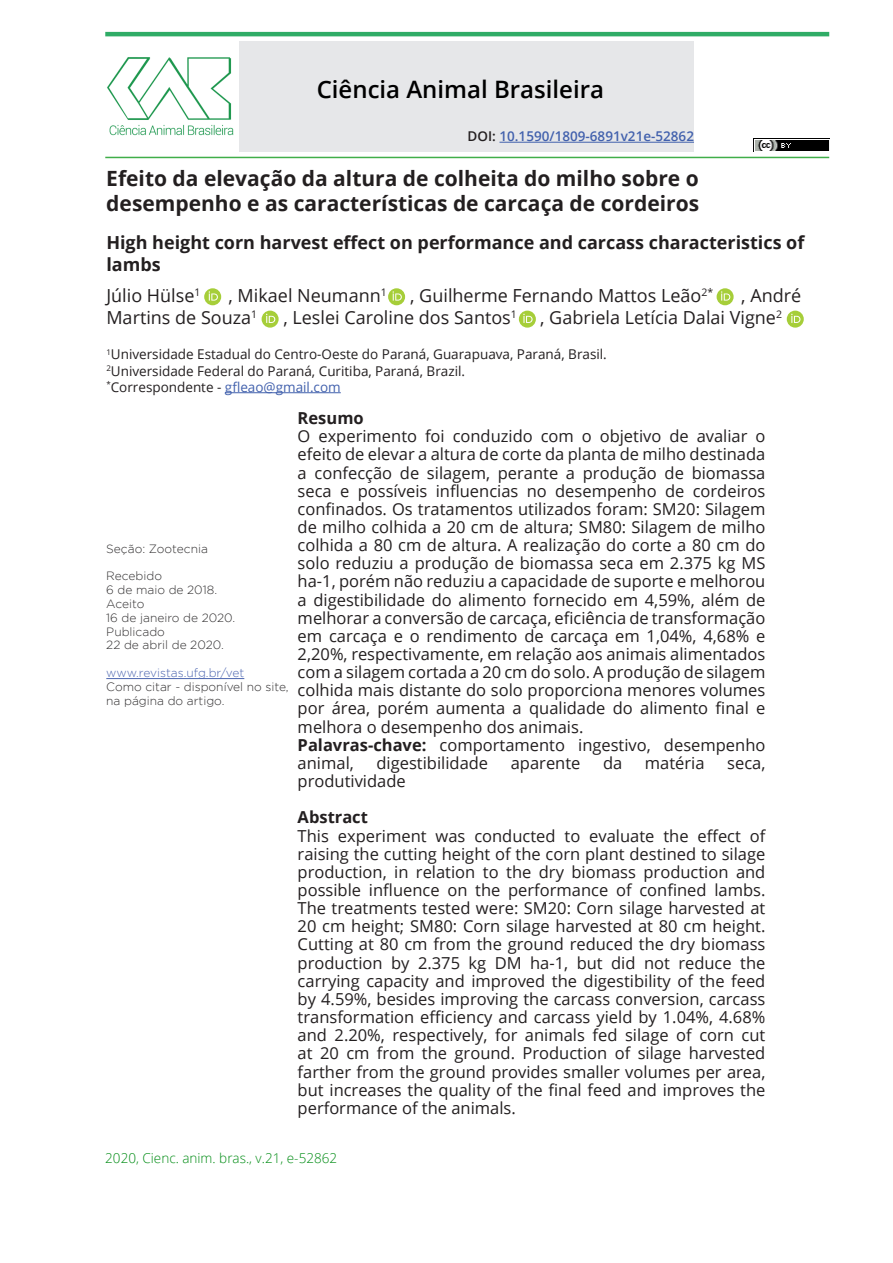
<style>
.page{position:relative;width:893px;height:1263px;background:#fff}
.page>*{position:absolute;margin:0;border:0;box-sizing:border-box;transform-origin:0 0}
.t1{font:600 24px "Open Sans";color:#000}
.t2{font:700 21px/25.2px "Open Sans";color:#231f20}
.t3{font:18px "Open Sans";color:#231f20}
.t4{font:700 18px/21.6px "Open Sans";color:#231f20}
.t5{font:16.5px/18.1px "Open Sans";color:#231f20}
.t6{font:700 16.5px "Open Sans";color:#231f20}
.t7{font:13.5px/16.2px "Open Sans";color:#231f20}
.t8{font:300 13.5px "Open Sans";color:#008c14}
.t9{font:600 13.5px "Open Sans";color:#4261ad}
.t10{font:300 12px/13.8px "Gotham";color:#312f30}
.t11{font:300 12px "Gotham";letter-spacing:-.005em;color:#4d66b0}
.s1{color:#231f20}
.s2{color:#4261ad}
.s3{font-weight:700}
</style>
<div class="page">
<div style="left:239px;top:41px;width:455px;height:111px;background:#e6e7e9"></div>
<hr style="left:499px;top:142px;width:195px;height:1px;background:#4261ad">
<hr style="left:105px;top:157px;width:724px;height:1px;background:#40ae49">
<hr style="left:105px;top:32px;width:724px;height:4px;background:#2fac66">
<img style="left:753px;top:139px;width:76px;height:13px">
<img style="left:107px;top:57px;width:127px;height:79px">
<hr style="left:106px;top:678px;width:138px;height:1px;background:#4d66b0">
<hr style="left:225px;top:392px;width:116px;height:1px;background:#4261ad">
<svg style="left:204px;top:288px;width:17px;height:17px"></svg>
<svg style="left:209px;top:291px;width:9px;height:10px"></svg>
<div style="left:519px;top:311px;width:17px;height:17px;background:#a6ce39;border-radius:50%"></div>
<svg style="left:523px;top:314px;width:10px;height:9px"></svg>
<div style="left:262px;top:311px;width:17px;height:17px;background:#a6ce39;border-radius:50%"></div>
<svg style="left:266px;top:314px;width:9px;height:9px"></svg>
<div style="left:717px;top:288px;width:17px;height:17px;background:#a6ce39;border-radius:50%"></div>
<svg style="left:721px;top:291px;width:9px;height:10px"></svg>
<svg style="left:388px;top:288px;width:17px;height:17px"></svg>
<svg style="left:393px;top:291px;width:9px;height:10px"></svg>
<div style="left:787px;top:311px;width:17px;height:17px;background:#a6ce39;border-radius:50%"></div>
<svg style="left:791px;top:314px;width:9px;height:9px"></svg>
<h1 class="t1" style="left:317px;top:73px;width:289px">Ciência Animal Brasileira</h1>
<p class="t9" style="left:468px;top:127px;width:228px"><span class="s1">DOI:</span> 10.1590/1809-6891v21e-52862</p>
<p class="t2" style="left:106px;top:165px;width:594px">Efeito da elevação da altura de colheita do milho sobre o desempenho e as características de carcaça de cordeiros</p>
<p class="t4" style="left:106px;top:231px;width:700px">High height corn harvest effect on performance and carcass characteristics of lambs</p>
<p class="t3" style="left:106px;top:283px;width:96px">Júlio Hülse<sup>1</sup></p>
<p class="t3" style="left:229px;top:283px;width:160px">, Mikael Neumann<sup>1</sup></p>
<p class="t3" style="left:410px;top:283px;width:304px">, Guilherme Fernando Mattos Leão<sup>2*</sup></p>
<p class="t3" style="left:741px;top:283px;width:62px">, André</p>
<p class="t3" style="left:106px;top:305px;width:152px">Martins de Souza<sup>1</sup></p>
<p class="t3" style="left:283px;top:305px;width:235px">, Leslei Caroline dos Santos<sup>1</sup></p>
<p class="t3" style="left:540px;top:305px;width:243px">, Gabriela Letícia Dalai Vigne<sup>2</sup></p>
<p class="t7" style="left:106px;top:346px;width:502px"><sup>1</sup>Universidade Estadual do Centro-Oeste do Paraná, Guarapuava, Paraná, Brasil.<br><sup>2</sup>Universidade Federal do Paraná, Curitiba, Paraná, Brazil.<br><sup>*</sup>Correspondente - <span class="s2">gfleao@gmail.com</span></p>
<p class="t10" style="left:106px;top:541px;width:103px">Seção: Zootecnia</p>
<p class="t10" style="left:106px;top:569px;width:130px">Recebido<br>6 de maio de 2018.<br>Aceito<br>16 de janeiro de 2020.<br>Publicado<br>22 de abril de 2020.</p>
<p class="t11" style="left:106px;top:666px;width:140px">www.revistas.ufg.br/vet</p>
<p class="t10" style="left:106px;top:679px;width:184px">Como citar - disponível no site, na página do artigo.</p>
<p class="t6" style="left:298px;top:406px;width:68px">Resumo</p>
<p class="t5" style="left:298px;top:427px;width:469px">O experimento foi conduzido com o objetivo de avaliar o efeito de elevar a altura de corte da planta de milho destinada a confecção de silagem, perante a produção de biomassa seca e possíveis influencias no desempenho de cordeiros confinados. Os tratamentos utilizados foram: SM20: Silagem de milho colhida a 20 cm de altura; SM80: Silagem de milho colhida a 80 cm de altura. A realização do corte a 80 cm do solo reduziu a produção de biomassa seca em 2.375 kg MS ha-1, porém não reduziu a capacidade de suporte e melhorou a digestibilidade do alimento fornecido em 4,59%, além de melhorar a conversão de carcaça, eficiência de transformação em carcaça e o rendimento de carcaça em 1,04%, 4,68% e 2,20%, respectivamente, em relação aos animais alimentados com a silagem cortada a 20 cm do solo. A produção de silagem colhida mais distante do solo proporciona menores volumes por área, porém aumenta a qualidade do alimento final e melhora o desempenho dos animais.<br><span class="s3">Palavras-chave:</span> comportamento ingestivo, desempenho animal,</p>
<p class="t5" style="left:376px;top:753px;width:113px">digestibilidade</p>
<p class="t5" style="left:511px;top:753px;width:71px">aparente</p>
<p class="t5" style="left:603px;top:753px;width:21px">da</p>
<p class="t5" style="left:645px;top:753px;width:61px">matéria</p>
<p class="t5" style="left:727px;top:753px;width:40px">seca,</p>
<p class="t5" style="left:298px;top:772px;width:110px">produtividade</p>
<p class="t6" style="left:298px;top:806px;width:72px">Abstract</p>
<p class="t5" style="left:298px;top:826px;width:469px;text-align:justify">This experiment was conducted to evaluate the effect of raising the cutting height of the corn plant destined to silage production, in relation to the dry biomass production and possible influence on the performance of confined lambs.<br>The treatments tested were: SM20: Corn silage harvested at 20 cm height; SM80: Corn silage harvested at 80 cm height.<br>Cutting at 80 cm from the ground reduced the dry biomass production by 2.375 kg DM ha-1, but did not reduce the carrying capacity and improved the digestibility of the feed by 4.59%, besides improving the carcass conversion, carcass transformation efficiency and carcass yield by 1.04%, 4.68% and 2.20%, respectively, for animals fed silage of corn cut at 20 cm from the ground. Production of silage harvested farther from the ground provides smaller volumes per area, but increases the quality of the final feed and improves the performance of the animals.</p>
<p class="t8" style="left:105px;top:1149px;width:233px">2020, Cienc. anim. bras., v.21, e-52862</p>
</div>
